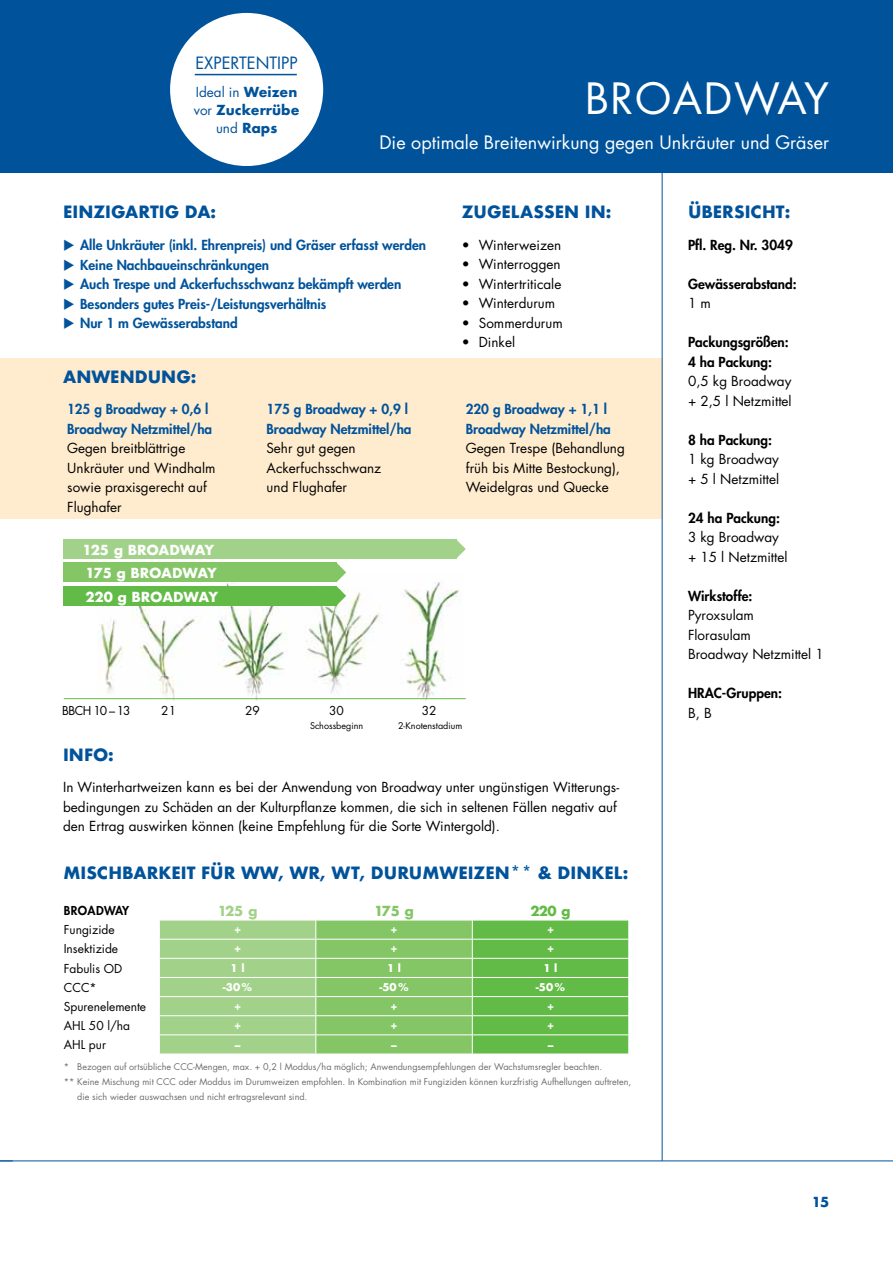
<style>
.page{position:relative;width:893px;height:1263px;background:#fff}
.page>*{position:absolute;margin:0;border:0;box-sizing:border-box;transform-origin:0 0}
.t1{font:42px "Futura";letter-spacing:.04em;color:#fff}
.t2{font:18px "Futura";color:#fff}
.t3{font:700 16.5px "Futura";color:#00539b}
.t4{font:16.5px "Futura";color:#00539b}
.t5{font:13.5px/19.5px "Futura";color:#000}
.t6{font:800 13.5px/19.5px "Futura";color:#00539b}
.t7{font:800 13.5px/19.5px "Futura";color:#000}
.t8{font:700 13.5px/23.4px "Futura";letter-spacing:-.015em;color:#fff}
.t9{font:700 13.5px/18px "Futura";color:#00539b;text-align:center}
.t10{font:700 13.5px "Futura";color:#a2d28a}
.t11{font:700 13.5px "Futura";color:#84c665}
.t12{font:700 13.5px "Futura";color:#62bb46}
.t13{font:12px "Futura";color:#000}
.t14{font:800 12px "Futura";color:#000}
.t15{font:700 10.5px "Futura";color:#fff}
.t16{font:9px "Futura";color:#6d6e71}
.t17{font:9px "Futura";color:#000}
.s1{font-weight:400}
</style>
<div class="page">
<div style="left:0;top:358px;width:662px;height:160px;background:#ffecce"></div>
<div style="left:0;top:0;width:893px;height:173px;background:#00539b"></div>
<hr style="left:0;top:1160px;width:893px;height:1px;background:#00539b">
<hr style="left:662px;top:173px;width:1px;height:988px;background:#00539b">
<div style="left:170px;top:13px;width:153px;height:153px;background:#fff;border-radius:50%"></div>
<hr style="left:195px;top:74px;width:102px;height:1px;background:#00539b">
<img style="left:97px;top:582px;width:366px;height:118px">
<svg style="left:159px;top:920px;width:470px;height:133px;background:#89c96f"></svg>
<svg style="left:456px;top:539px;width:10px;height:20px"></svg>
<div style="left:63px;top:539px;width:393px;height:20px;background:#a2d28a"></div>
<div style="left:63px;top:563px;width:274px;height:19px;background:#84c665"></div>
<div style="left:63px;top:586px;width:274px;height:19px;background:#62bb46"></div>
<svg style="left:327px;top:563px;width:19px;height:42px"></svg>
<hr style="left:64px;top:698px;width:402px;height:1px;background:#62bb46">
<p class="t4" style="left:195px;top:51px;width:28px">Expertentipp</p>
<p class="t9" style="left:194px;top:83px;width:107px"><span class="s1">Ideal in</span> WEIZEN <span class="s1">vor</span> ZUCKERRÜBE <span class="s1">und</span> RAPS</p>
<h1 class="t1" style="left:585px;top:69px;width:246px">BROADWAY</h1>
<h2 class="t2" style="left:379px;top:130px;width:451px">Die optimale Breitenwirkung gegen Unkräuter und Gräser</h2>
<p class="t3" style="left:63px;top:200px;width:154px">EINZIGARTIG DA:</p>
<p class="t3" style="left:688px;top:200px;width:104px">ÜBERSICHT:</p>
<p class="t7" style="left:688px;top:235px;width:106px">Pfl. Reg. Nr. 3049</p>
<p class="t7" style="left:688px;top:274px;width:110px">Gewässerabstand:</p>
<p class="t5" style="left:688px;top:293px;width:24px">1 m</p>
<p class="t7" style="left:688px;top:332px;width:102px">Packungsgrößen:<br>4 ha Packung:</p>
<p class="t5" style="left:688px;top:371px;width:105px">0,5 kg Broadway + 2,5 l Netzmittel</p>
<p class="t7" style="left:688px;top:430px;width:86px">8 ha Packung:</p>
<p class="t5" style="left:688px;top:449px;width:93px">1 kg Broadway + 5 l Netzmittel</p>
<p class="t7" style="left:688px;top:508px;width:93px">24 ha Packung:</p>
<p class="t5" style="left:688px;top:527px;width:101px">3 kg Broadway + 15 l Netzmittel</p>
<p class="t7" style="left:688px;top:586px;width:66px">Wirkstoffe:</p>
<p class="t5" style="left:688px;top:605px;width:137px">Pyroxsulam<br>Florasulam<br>Broadway Netzmittel 1</p>
<p class="t7" style="left:688px;top:683px;width:95px">HRAC-Gruppen:</p>
<p class="t5" style="left:688px;top:703px;width:25px">B, B</p>
<p class="t3" style="left:462px;top:200px;width:151px">ZUGELASSEN IN:</p>
<p class="t6" style="left:63px;top:235px;width:365px">◆ Alle Unkräuter (inkl. Ehrenpreis) und Gräser erfasst werden</p>
<p class="t6" style="left:63px;top:255px;width:207px">◆ Keine Nachbaueinschränkungen</p>
<p class="t6" style="left:63px;top:274px;width:340px">◆ Auch Trespe und Ackerfuchsschwanz bekämpft werden</p>
<p class="t6" style="left:63px;top:294px;width:265px">◆ Besonders gutes Preis-/Leistungsverhältnis</p>
<p class="t6" style="left:63px;top:313px;width:176px">◆ Nur 1 m Gewässerabstand</p>
<p class="t5" style="left:462px;top:235px;width:101px">• Winterweizen</p>
<p class="t5" style="left:462px;top:254px;width:100px">• Winterroggen</p>
<p class="t5" style="left:462px;top:274px;width:101px">• Wintertriticale</p>
<p class="t5" style="left:462px;top:293px;width:95px">• Winterdurum</p>
<p class="t5" style="left:462px;top:313px;width:102px">• Sommerdurum</p>
<p class="t5" style="left:462px;top:332px;width:55px">• Dinkel</p>
<p class="t3" style="left:63px;top:365px;width:62px">ANWENDUNG</p>
<p class="t3" style="left:191px;top:365px;width:7px">:</p>
<p class="t6" style="left:67px;top:399px;width:147px">125 g Broadway + 0,6 l<br>Broadway Netzmittel/ha</p>
<p class="t5" style="left:67px;top:438px;width:150px">Gegen breitblättrige<br>Unkräuter und Windhalm sowie praxisgerecht auf<br>Flughafer</p>
<p class="t6" style="left:466px;top:399px;width:147px">220 g Broadway + 1,1 l<br>Broadway Netzmittel/ha</p>
<p class="t5" style="left:466px;top:438px;width:161px">Gegen Trespe (Behandlung früh bis Mitte Bestockung),<br>Weidelgras und Quecke</p>
<p class="t6" style="left:266px;top:399px;width:147px">175 g Broadway + 0,9 l<br>Broadway Netzmittel/ha</p>
<p class="t5" style="left:266px;top:438px;width:116px">Sehr gut gegen<br>Ackerfuchsschwanz und Flughafer</p>
<p class="t8" style="left:82px;top:538px;width:137px">125 G BROADWAY<br>175 G BROADWAY<br>220 G BROADWAY</p>
<p class="t13" style="left:62px;top:702px;width:70px">BBCH 10 – 13</p>
<p class="t13" style="left:161px;top:702px;width:16px">21</p>
<p class="t13" style="left:245px;top:702px;width:16px">29</p>
<p class="t13" style="left:329px;top:702px;width:16px">30</p>
<p class="t13" style="left:422px;top:702px;width:16px">32</p>
<p class="t3" style="left:63px;top:742px;width:12px">INFO</p>
<p class="t3" style="left:108px;top:742px;width:7px">:</p>
<p class="t5" style="left:63px;top:777px;width:557px">In Winterhartweizen kann es bei der Anwendung von Broadway unter ungünstigen Witterungs&shy;bedingungen zu Schäden an der Kulturpflanze kommen, die sich in seltenen Fällen negativ auf den Ertrag auswirken können (keine Empfehlung für die Sorte Wintergold).</p>
<p class="t17" style="left:310px;top:720px;width:55px">Schossbeginn</p>
<p class="t17" style="left:398px;top:720px;width:66px">2-Knotenstadium</p>
<p class="t3" style="left:63px;top:861px;width:321px">MISCHBARKEIT FÜR WW, WR, WT, DURU</p>
<p class="t3" style="left:422px;top:861px;width:207px">MWEIZEN ** &amp; DINKEL:</p>
<p class="t14" style="left:64px;top:902px;width:17px">Broadwa</p>
<p class="t14" style="left:122px;top:902px;width:9px">y</p>
<p class="t10" style="left:218px;top:901px;width:41px">125 G</p>
<p class="t11" style="left:374px;top:901px;width:41px">175 G</p>
<p class="t12" style="left:531px;top:901px;width:41px">220 G</p>
<p class="t13" style="left:64px;top:922px;width:52px">Fungizide</p>
<p class="t15" style="left:234px;top:922px;width:9px">+</p>
<p class="t15" style="left:390px;top:922px;width:9px">+</p>
<p class="t15" style="left:547px;top:922px;width:9px">+</p>
<p class="t13" style="left:64px;top:941px;width:56px">Insektizide</p>
<p class="t15" style="left:234px;top:941px;width:9px">+</p>
<p class="t15" style="left:390px;top:941px;width:9px">+</p>
<p class="t15" style="left:547px;top:941px;width:9px">+</p>
<p class="t13" style="left:64px;top:960px;width:60px">Fabulis OD</p>
<p class="t15" style="left:231px;top:961px;width:15px">1 L</p>
<p class="t15" style="left:387px;top:961px;width:15px">1 L</p>
<p class="t15" style="left:544px;top:961px;width:15px">1 L</p>
<p class="t13" style="left:64px;top:979px;width:34px">CCC*</p>
<p class="t15" style="left:223px;top:980px;width:31px">-30%</p>
<p class="t15" style="left:379px;top:980px;width:31px">-50%</p>
<p class="t15" style="left:536px;top:980px;width:31px">-50%</p>
<p class="t13" style="left:64px;top:998px;width:84px">Spurenelemente</p>
<p class="t15" style="left:234px;top:999px;width:9px">+</p>
<p class="t15" style="left:390px;top:999px;width:9px">+</p>
<p class="t15" style="left:547px;top:999px;width:9px">+</p>
<p class="t13" style="left:64px;top:1017px;width:68px">AH L 50 l/ha</p>
<p class="t15" style="left:234px;top:1018px;width:9px">+</p>
<p class="t15" style="left:390px;top:1018px;width:9px">+</p>
<p class="t15" style="left:547px;top:1018px;width:9px">+</p>
<p class="t13" style="left:64px;top:1036px;width:44px">AH L pur</p>
<p class="t15" style="left:234px;top:1037px;width:9px">–</p>
<p class="t15" style="left:390px;top:1037px;width:9px">–</p>
<p class="t15" style="left:547px;top:1037px;width:9px">–</p>
<p class="t16" style="left:64px;top:1060px;width:540px">* Bezogen auf ortsübliche CCC-Mengen, max. + 0,2 l Moddus/ha möglich; Anwendungsempfehlungen der Wachstumsregler beachten.</p>
<p class="t16" style="left:64px;top:1075px;width:569px">** Keine Mischung mit CCC oder Moddus im Durumweizen empfohlen. In Kombination mit Fungiziden können kurzfristig Aufhellungen auftreten,</p>
<p class="t16" style="left:77px;top:1090px;width:232px">die sich wieder auswachsen und nicht ertragsrelevant sind.</p>
<p class="t9" style="left:812px;top:1193px;width:19px">15</p>
</div>
